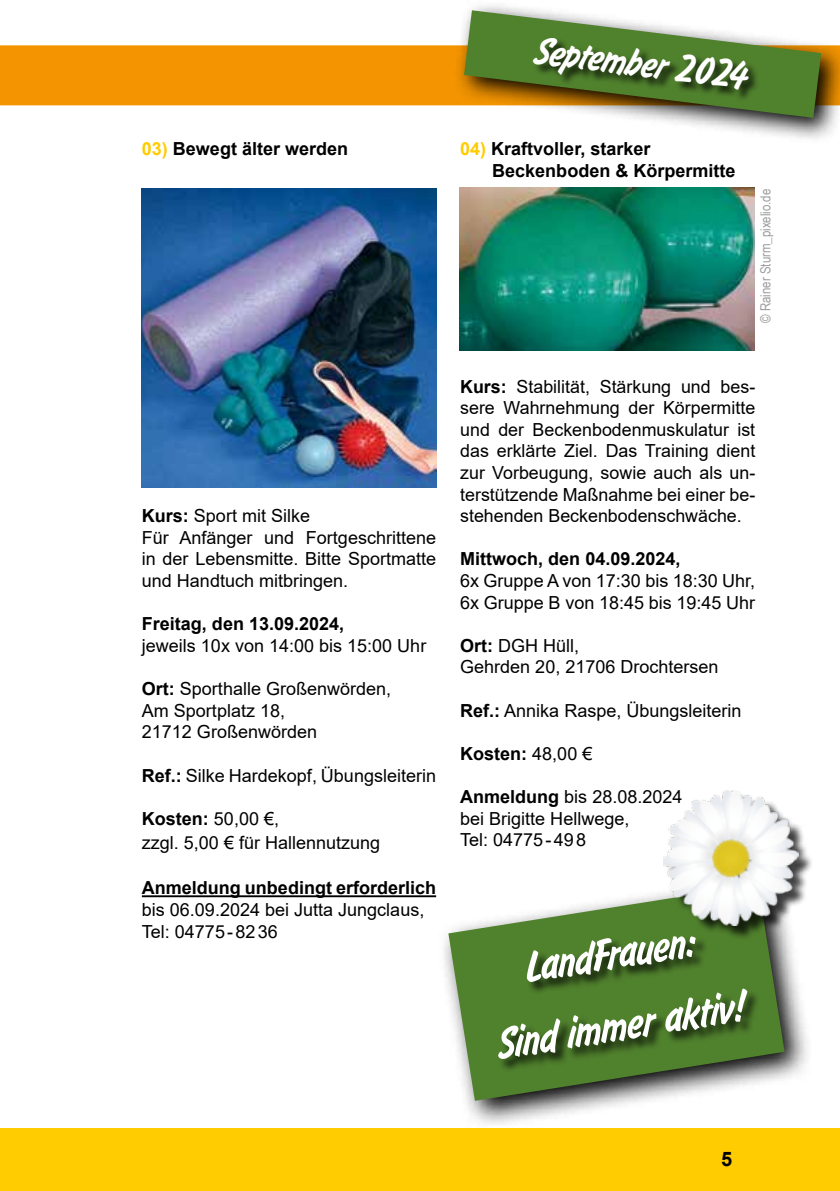
<style>
.page{position:relative;width:840px;height:1191px;background:#fff}
.page>*{position:absolute;margin:0;border:0;box-sizing:border-box;transform-origin:0 0}
.t1{font:47px/71.6px "Flash D Ligh";color:#fff;text-align:center}
.t2{font:42px "Flash D Ligh";color:#fff}
.t3{font:700 20px "Arial";color:#000}
.t4{font:18px/21.6px "Arial";color:#000}
.t5{font:700 18px/21.6px "Arial";color:#000}
.t6{font:14px "Arial Narrow";color:#9c9e9f}
.s1{color:#fecc00}
.s2{font-weight:700}
.s3{font-weight:400}
</style>
<div class="page">
<div style="left:0;top:45px;width:839px;height:60px;background:#f39400"></div>
<div style="left:0;top:1128px;width:839px;height:63px;background:#fecc00"></div>
<hr style="left:142px;top:895px;width:294px;height:2px;background:#000">
<img style="left:141px;top:188px;width:295px;height:300px">
<svg style="left:454px;top:5px;width:385px;height:134px"></svg>
<svg style="left:463px;top:10px;width:357px;height:108px"></svg>
<div style="left:533px;top:38px;width:227px;height:64px;background:#000;opacity:.75"></div>
<img style="left:459px;top:188px;width:295px;height:162px">
<svg style="left:444px;top:936px;width:364px;height:188px"></svg>
<svg style="left:448px;top:893px;width:336px;height:207px"></svg>
<div style="left:497px;top:935px;width:262px;height:137px;background:#000;opacity:.75"></div>
<div style="left:666px;top:792px;width:147px;height:148px;background:#000;opacity:.75"></div>
<img style="left:663px;top:790px;width:135px;height:135px">
<p class="t5" style="left:142px;top:138px;width:208px"><span class="s1">03)</span> Bewegt älter werden</p>
<p class="t4" style="left:142px;top:505px;width:295px"><span class="s2">Kurs:</span> Sport mit Silke<br>Für Anfänger und Fortgeschrittene in der Lebensmitte. Bitte Sportmatte und Handtuch mitbringen.</p>
<p class="t5" style="left:142px;top:613px;width:204px">Freitag, den 13.09.2024,</p>
<p class="t4" style="left:142px;top:634px;width:286px">jeweils 10x von 14:00 bis 15:00 Uhr</p>
<p class="t4" style="left:142px;top:678px;width:251px"><span class="s2">Ort:</span> Sporthalle Großenwörden,<br>Am Sportplatz 18,<br>21712 Großenwörden</p>
<p class="t4" style="left:142px;top:764px;width:295px"><span class="s2">Ref.:</span> Silke Hardekopf, Übungsleiterin</p>
<p class="t4" style="left:142px;top:806px;width:240px;line-height:24px"><span class="s2">Kosten:</span> 50,00 €,<br>zzgl. 5,00 € für Hallennutzung</p>
<p class="t5" style="left:142px;top:877px;width:295px">Anmeldung unbedingt erforderlich</p>
<p class="t4" style="left:142px;top:898px;width:284px">bis 06.09.2024 bei Jutta Jungclaus,<br>Tel: 04775-8236</p>
<h2 class="t2" style="left:537px;top:27px;width:215px;rotate:7deg">September 2024</h2>
<p class="t5" style="left:492px;top:138px;width:245px;text-indent:-32px"><span class="s1">04)</span> Kraftvoller, starker<br>Beckenboden &amp; Körpermitte</p>
<p class="t6" style="left:754px;top:323px;width:136px;rotate:-90deg">© Rainer Sturm_pixelio.de</p>
<p class="t4" style="left:460px;top:375px;width:296px;text-align:justify"><span class="s2">Kurs:</span> Stabilität, Stärkung und bes&shy;sere Wahrnehmung der Körpermitte und der Beckenbodenmuskulatur ist das erklärte Ziel. Das Training dient zur Vorbeugung, sowie auch als un&shy;terstützende Maßnahme bei einer be&shy;stehenden Beckenbodenschwäche.</p>
<p class="t5" style="left:460px;top:548px;width:222px">Mittwoch, den 04.09.2024,</p>
<p class="t4" style="left:460px;top:570px;width:296px">6x Gruppe A von 17:30 bis 18:30 Uhr,<br>6x Gruppe B von 18:45 bis 19:45 Uhr</p>
<p class="t4" style="left:460px;top:634px;width:260px"><span class="s2">Ort:</span> DGH Hüll,<br>Gehrden 20, 21706 Drochtersen</p>
<p class="t4" style="left:460px;top:699px;width:283px"><span class="s2">Ref.:</span> Annika Raspe, Übungsleiterin</p>
<p class="t5" style="left:460px;top:743px;width:134px">Kosten: <span class="s3">48,00 €</span></p>
<p class="t4" style="left:460px;top:786px;width:224px"><span class="s2">Anmeldung</span> bis 28.08.2024 bei Brigitte Hellwege,<br>Tel: 04775-498</p>
<h1 class="t1" style="left:480px;top:939px;width:252px;rotate:-9deg">LandFrauen:<br>Sind immer aktiv!</h1>
<p class="t3" style="left:720px;top:1145px;width:13px">5</p>
</div>
